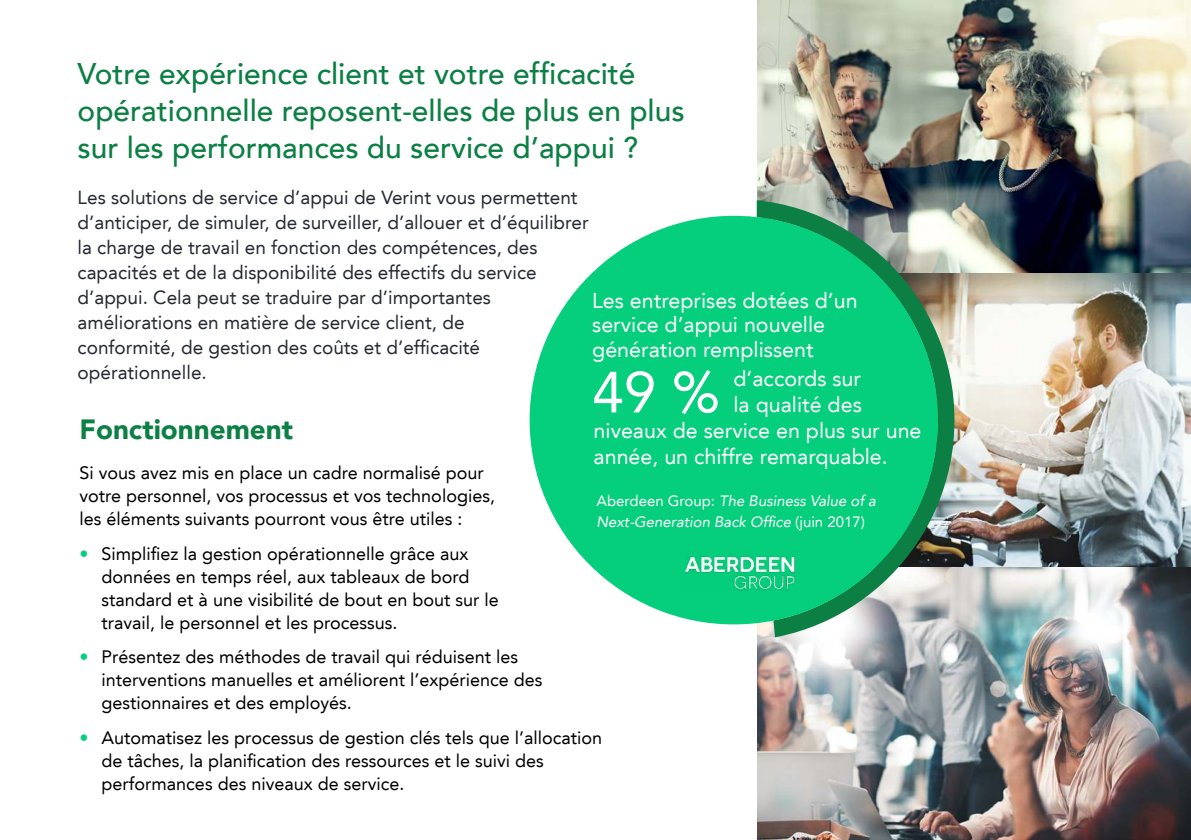
<style>
.page{position:relative;width:1191px;height:840px;background:#fff}
.page>*{position:absolute;margin:0;border:0;box-sizing:border-box;transform-origin:0 0}
.t1{font:57.4px "Avenir LT";color:#fff}
.t2{font:500 29.8px/37.2px "Avenir LT";color:#0c7f44}
.t3{font:900 27.8px "Avenir LT";color:#0d8045}
.t4{font:21.4px/24.4px "Avenir LT";color:#fff}
.t5{font:19px/25px "Avenir LT";color:#252a31}
.t6{font:18px/23px "Avenir LT";color:#000}
.t7{font:italic 15px/20.4px "Avenir LT";color:#fff}
.s1{color:#05ce7c}
.s2{font-style:normal}
</style>
<div class="page">
<img style="left:954px;top:272px;width:237px;height:295px">
<img style="left:757px;top:0;width:434px;height:272px">
<img style="left:757px;top:567px;width:434px;height:272px">
<img style="left:756px;top:199px;width:198px;height:442px">
<div style="left:529px;top:216px;width:409px;height:408px;background:#05ce7c;border-radius:50%"></div>
<img style="left:685px;top:556px;width:110px;height:35px">
<h2 class="t2" style="left:78px;top:56px;width:608px">Votre expérience client et votre efficacité opérationnelle reposent-elles de plus en plus sur les performances du service d’appui ?</h2>
<p class="t5" style="left:78px;top:186px;width:513px">Les solutions de service d’appui de Verint vous permettent d’anticiper, de simuler, de surveiller, d’allouer et d’équilibrer la charge de travail en fonction des compétences, des capacités et de la disponibilité des effectifs du service d’appui. Cela peut se traduire par d’importantes améliorations en matière de service client, de<br>conformité, de gestion des coûts et d’efficacité opérationnelle.</p>
<h3 class="t3" style="left:80px;top:418px;width:215px">Fonctionnement</h3>
<p class="t6" style="left:80px;top:462px;width:417px">Si vous avez mis en place un cadre normalisé pour votre personnel, vos processus et vos technologies, les éléments suivants pourront vous être utiles :</p>
<p class="t6" style="left:102px;top:541px;width:399px;text-indent:-22px"><span class="s1">•</span> Simplifiez la gestion opérationnelle grâce aux données en temps réel, aux tableaux de bord standard et à une visibilité de bout en bout sur le travail, le personnel et les processus.</p>
<p class="t6" style="left:102px;top:646px;width:442px;text-indent:-22px"><span class="s1">•</span> Présentez des méthodes de travail qui réduisent les interventions manuelles et améliorent l’expérience des gestionnaires et des employés.</p>
<p class="t6" style="left:102px;top:727px;width:502px;text-indent:-22px"><span class="s1">•</span> Automatisez les processus de gestion clés tels que l’allocation de tâches, la planification des ressources et le suivi des performances des niveaux de service.</p>
<p class="t4" style="left:592px;top:290px;width:267px">Les entreprises dotées d’un service d’appui nouvelle génération remplissent</p>
<h1 class="t1" style="left:592px;top:368px;width:129px">49 %</h1>
<p class="t4" style="left:733px;top:368px;width:129px">d’accords sur</p>
<p class="t4" style="left:733px;top:394px;width:130px">la qualité des</p>
<p class="t4" style="left:593px;top:419px;width:329px">niveaux de service en plus sur une</p>
<p class="t4" style="left:593px;top:445px;width:296px">année, un chiffre remarquable.</p>
<p class="t7" style="left:596px;top:490px;width:281px"><span class="s2">Aberdeen Group:</span> The Business Value of a<br>Next-Generation Back Office <span class="s2">(juin 2017)</span></p>
</div>
